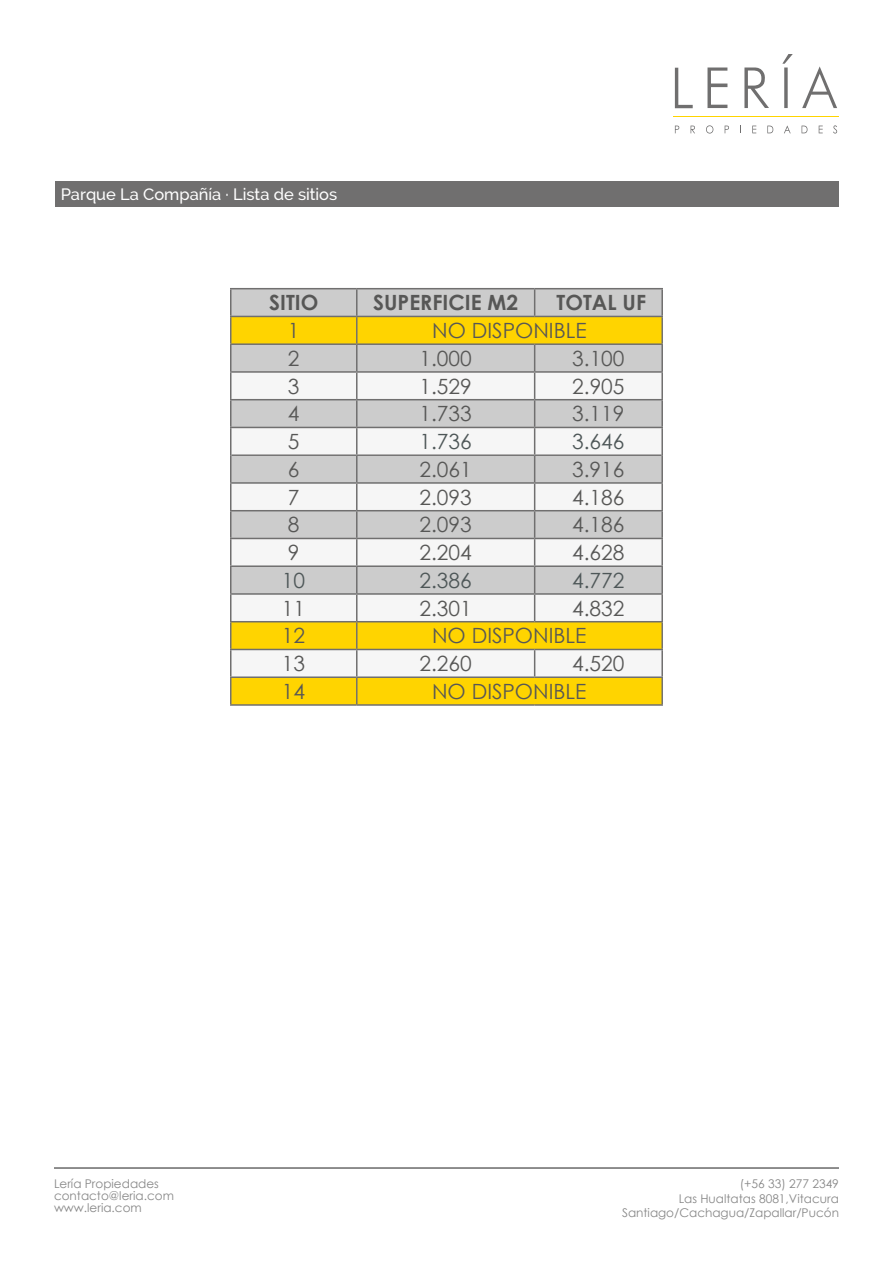
<style>
.page{position:relative;width:893px;height:1263px;background:#fff}
.page>*{position:absolute;margin:0;border:0;box-sizing:border-box;transform-origin:0 0}
.t1{font:21px "Century Gothic";color:#575756}
.t2{font:700 21px "Century Gothic";color:#575756}
.t3{font:21px "Century Gothic";color:#4e5758}
.t4{font:500 16.5px "Raleway";color:#fff}
.t5{font:12px/12px "Century Gothic";color:#878787}
</style>
<div class="page">
<svg style="left:231px;top:289px;width:430px;height:27px;background:#c9c8c8"></svg>
<svg style="left:231px;top:317px;width:430px;height:387px;background:#edd044"></svg>
<svg style="left:231px;top:373px;width:430px;height:303px;fill:#f6f6f6"></svg>
<hr style="left:230px;top:399px;width:127px;height:1px;background:#706f6f">
<hr style="left:357px;top:399px;width:178px;height:1px;background:#706f6f">
<hr style="left:535px;top:399px;width:128px;height:1px;background:#706f6f">
<hr style="left:661px;top:317px;width:2px;height:26px;background:#706f6f">
<hr style="left:661px;top:622px;width:2px;height:27px;background:#706f6f">
<hr style="left:661px;top:678px;width:2px;height:26px;background:#706f6f">
<hr style="left:661px;top:345px;width:2px;height:26px;background:#706f6f">
<hr style="left:661px;top:400px;width:2px;height:27px;background:#706f6f">
<hr style="left:230px;top:371px;width:127px;height:2px;background:#706f6f">
<hr style="left:230px;top:427px;width:127px;height:1px;background:#706f6f">
<hr style="left:357px;top:371px;width:178px;height:2px;background:#706f6f">
<hr style="left:357px;top:427px;width:178px;height:1px;background:#706f6f">
<hr style="left:535px;top:371px;width:128px;height:2px;background:#706f6f">
<hr style="left:535px;top:427px;width:128px;height:1px;background:#706f6f">
<hr style="left:661px;top:373px;width:2px;height:26px;background:#706f6f">
<svg style="left:534px;top:650px;width:1px;height:26px"></svg>
<hr style="left:661px;top:484px;width:2px;height:26px;background:#706f6f">
<hr style="left:661px;top:539px;width:2px;height:26px;background:#706f6f">
<hr style="left:661px;top:595px;width:2px;height:26px;background:#706f6f">
<hr style="left:661px;top:650px;width:2px;height:26px;background:#706f6f">
<hr style="left:230px;top:482px;width:127px;height:2px;background:#706f6f">
<hr style="left:357px;top:482px;width:178px;height:2px;background:#706f6f">
<hr style="left:535px;top:482px;width:128px;height:2px;background:#706f6f">
<hr style="left:661px;top:455px;width:2px;height:27px;background:#706f6f">
<hr style="left:230px;top:510px;width:127px;height:1px;background:#706f6f">
<hr style="left:230px;top:538px;width:127px;height:1px;background:#706f6f">
<hr style="left:357px;top:510px;width:178px;height:1px;background:#706f6f">
<hr style="left:357px;top:538px;width:178px;height:1px;background:#706f6f">
<hr style="left:535px;top:510px;width:128px;height:1px;background:#706f6f">
<hr style="left:535px;top:538px;width:128px;height:1px;background:#706f6f">
<hr style="left:661px;top:511px;width:2px;height:27px;background:#706f6f">
<hr style="left:230px;top:316px;width:127px;height:1px;background:#706f6f">
<hr style="left:230px;top:343px;width:127px;height:2px;background:#706f6f">
<hr style="left:230px;top:621px;width:127px;height:1px;background:#706f6f">
<hr style="left:230px;top:649px;width:127px;height:1px;background:#706f6f">
<hr style="left:230px;top:676px;width:127px;height:2px;background:#706f6f">
<hr style="left:230px;top:704px;width:127px;height:2px;background:#706f6f">
<hr style="left:357px;top:316px;width:178px;height:1px;background:#706f6f">
<hr style="left:357px;top:343px;width:178px;height:2px;background:#706f6f">
<hr style="left:357px;top:621px;width:178px;height:1px;background:#706f6f">
<hr style="left:357px;top:649px;width:178px;height:1px;background:#706f6f">
<hr style="left:357px;top:676px;width:178px;height:2px;background:#706f6f">
<hr style="left:357px;top:704px;width:178px;height:2px;background:#706f6f">
<hr style="left:535px;top:704px;width:128px;height:2px;background:#706f6f">
<hr style="left:535px;top:316px;width:128px;height:1px;background:#706f6f">
<hr style="left:535px;top:343px;width:128px;height:2px;background:#706f6f">
<hr style="left:535px;top:621px;width:128px;height:1px;background:#706f6f">
<hr style="left:535px;top:649px;width:128px;height:1px;background:#706f6f">
<hr style="left:535px;top:676px;width:128px;height:2px;background:#706f6f">
<hr style="left:661px;top:428px;width:2px;height:27px;background:#706f6f">
<hr style="left:231px;top:454px;width:126px;height:2px;background:#706f6f">
<hr style="left:357px;top:454px;width:178px;height:2px;background:#706f6f">
<hr style="left:535px;top:454px;width:126px;height:2px;background:#706f6f">
<hr style="left:230px;top:565px;width:127px;height:2px;background:#706f6f">
<hr style="left:230px;top:593px;width:127px;height:2px;background:#706f6f">
<hr style="left:357px;top:565px;width:178px;height:2px;background:#706f6f">
<hr style="left:357px;top:593px;width:178px;height:2px;background:#706f6f">
<hr style="left:535px;top:565px;width:128px;height:2px;background:#706f6f">
<svg style="left:534px;top:345px;width:1px;height:276px"></svg>
<hr style="left:661px;top:567px;width:2px;height:26px;background:#706f6f">
<hr style="left:535px;top:593px;width:128px;height:2px;background:#706f6f">
<hr style="left:230px;top:288px;width:127px;height:1px;background:#706f6f">
<svg style="left:230px;top:289px;width:1px;height:415px"></svg>
<hr style="left:357px;top:288px;width:178px;height:1px;background:#706f6f">
<svg style="left:356px;top:289px;width:1px;height:415px"></svg>
<hr style="left:535px;top:288px;width:128px;height:1px;background:#706f6f">
<svg style="left:534px;top:289px;width:1px;height:27px"></svg>
<hr style="left:661px;top:289px;width:2px;height:27px;background:#706f6f">
<svg style="left:675px;top:126px;width:4px;height:7px"></svg>
<svg style="left:691px;top:126px;width:4px;height:7px"></svg>
<svg style="left:706px;top:125px;width:7px;height:9px"></svg>
<svg style="left:725px;top:126px;width:4px;height:7px"></svg>
<svg style="left:752px;top:126px;width:4px;height:7px"></svg>
<svg style="left:767px;top:126px;width:6px;height:7px"></svg>
<svg style="left:784px;top:126px;width:7px;height:7px"></svg>
<svg style="left:801px;top:126px;width:6px;height:7px"></svg>
<svg style="left:819px;top:126px;width:4px;height:7px"></svg>
<svg style="left:833px;top:125px;width:4px;height:9px"></svg>
<svg style="left:707px;top:68px;width:20px;height:40px"></svg>
<svg style="left:675px;top:68px;width:18px;height:40px"></svg>
<svg style="left:744px;top:68px;width:25px;height:40px"></svg>
<svg style="left:784px;top:68px;width:4px;height:40px"></svg>
<svg style="left:782px;top:54px;width:11px;height:10px"></svg>
<svg style="left:802px;top:66px;width:35px;height:42px"></svg>
<hr style="left:674px;top:117px;width:165px;height:1px;background:#ffd400">
<div style="left:55px;top:182px;width:783px;height:25px;background:#706f6f"></div>
<hr style="left:54px;top:1167px;width:785px;height:2px;background:#878787">
<p class="t4" style="left:61px;top:185px;width:278px">Parque La Compañía · Lista de sitios</p>
<p class="t2" style="left:269px;top:290px;width:51px">SITIO</p>
<p class="t2" style="left:373px;top:290px;width:146px">SUPERFICIE M2</p>
<p class="t2" style="left:557px;top:290px;width:91px">TOTAL UF</p>
<p class="t1" style="left:288px;top:318px;width:13px">1</p>
<p class="t1" style="left:432px;top:318px;width:156px">NO DISPONIBLE</p>
<p class="t1" style="left:288px;top:345px;width:13px">2</p>
<p class="t1" style="left:419px;top:345px;width:54px">1.000</p>
<p class="t1" style="left:572px;top:345px;width:54px">3.100</p>
<p class="t1" style="left:288px;top:373px;width:13px">3</p>
<p class="t1" style="left:419px;top:373px;width:54px">1.529</p>
<p class="t1" style="left:572px;top:373px;width:54px">2.905</p>
<p class="t1" style="left:288px;top:401px;width:13px">4</p>
<p class="t1" style="left:419px;top:401px;width:54px">1.733</p>
<p class="t1" style="left:572px;top:401px;width:54px">3.119</p>
<p class="t1" style="left:288px;top:429px;width:13px">5</p>
<p class="t3" style="left:419px;top:429px;width:54px">1.736</p>
<p class="t3" style="left:572px;top:429px;width:54px">3.646</p>
<p class="t1" style="left:288px;top:456px;width:13px">6</p>
<p class="t1" style="left:419px;top:456px;width:54px">2.061</p>
<p class="t1" style="left:572px;top:456px;width:54px">3.916</p>
<p class="t1" style="left:288px;top:484px;width:13px">7</p>
<p class="t1" style="left:419px;top:484px;width:54px">2.093</p>
<p class="t1" style="left:572px;top:484px;width:54px">4.186</p>
<p class="t1" style="left:288px;top:512px;width:13px">8</p>
<p class="t1" style="left:419px;top:512px;width:54px">2.093</p>
<p class="t1" style="left:572px;top:512px;width:54px">4.186</p>
<p class="t1" style="left:288px;top:540px;width:13px">9</p>
<p class="t1" style="left:419px;top:540px;width:54px">2.204</p>
<p class="t1" style="left:572px;top:540px;width:54px">4.628</p>
<p class="t3" style="left:282px;top:567px;width:25px">10</p>
<p class="t3" style="left:419px;top:567px;width:54px">2.386</p>
<p class="t3" style="left:572px;top:567px;width:54px">4.772</p>
<p class="t1" style="left:282px;top:595px;width:25px">11</p>
<p class="t1" style="left:419px;top:595px;width:54px">2.301</p>
<p class="t1" style="left:572px;top:595px;width:54px">4.832</p>
<p class="t1" style="left:282px;top:623px;width:25px">12</p>
<p class="t1" style="left:432px;top:623px;width:156px">NO DISPONIBLE</p>
<p class="t1" style="left:282px;top:651px;width:25px">13</p>
<p class="t1" style="left:419px;top:651px;width:54px">2.260</p>
<p class="t1" style="left:572px;top:651px;width:54px">4.520</p>
<p class="t1" style="left:282px;top:678px;width:25px">14</p>
<p class="t1" style="left:432px;top:678px;width:156px">NO DISPONIBLE</p>
<p class="t5" style="left:54px;top:1178px;width:121px">Lería Propiedades contacto@leria.com www.leria.com</p>
<p class="t5" style="left:622px;top:1176px;width:218px;line-height:14.4px;text-align:right">(+56 33) 277 2349<br>Las Hualtatas 8081,Vitacura<br>Santiago/Cachagua/Zapallar/Pucón</p>
</div>
